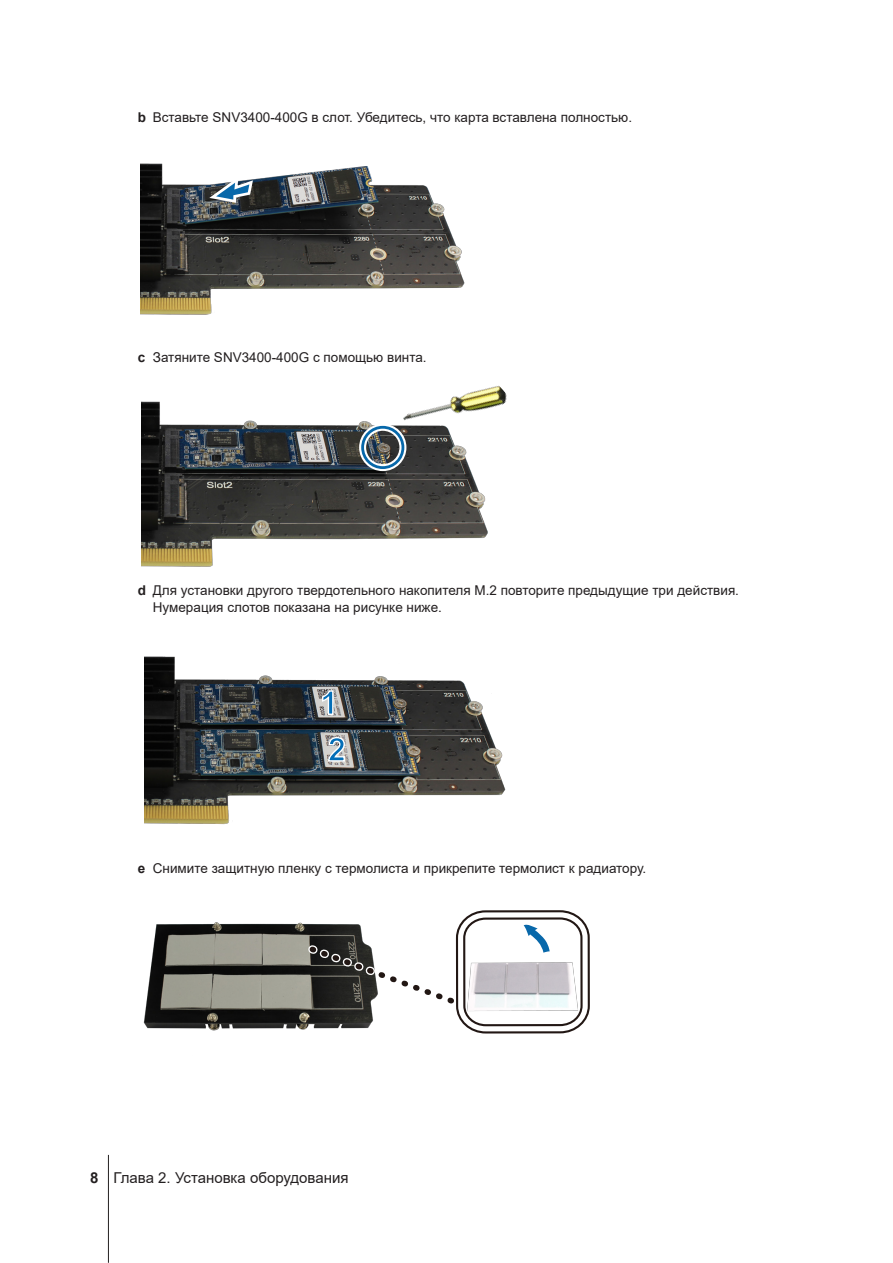
<style>
.page{position:relative;width:893px;height:1263px;background:#fff}
.page>*{position:absolute;margin:0;border:0;box-sizing:border-box;transform-origin:0 0}
.t1{font:700 32.4px/46.7px "Arial";color:#036eb7}
.t2{font:15px "Arial";color:#231f20}
.t3{font:13.5px/16.5px "Arial";color:#231f20}
.s1{font-weight:700}
</style>
<div class="page">
<hr style="left:108px;top:1155px;width:1px;height:108px;background:#231f20">
<img style="left:140px;top:163px;width:325px;height:152px">
<svg style="left:203px;top:171px;width:53px;height:35px"></svg>
<img style="left:278px;top:251px;width:25px;height:7px">
<img style="left:142px;top:401px;width:346px;height:166px">
<img style="left:403px;top:385px;width:104px;height:75px">
<div style="left:359px;top:424px;width:47px;height:47px;border:7px solid #fff;border-radius:50%"></div>
<div style="left:361px;top:426px;width:43px;height:43px;border:3px solid #0768aa;border-radius:50%"></div>
<img style="left:286px;top:496px;width:26px;height:7px">
<img style="left:145px;top:656px;width:361px;height:169px">
<svg style="left:321px;top:690px;width:13px;height:26px"></svg>
<svg style="left:327px;top:736px;width:19px;height:26px"></svg>
<img style="left:143px;top:922px;width:216px;height:109px">
<svg style="left:302px;top:939px;width:57px;height:75px;background:#3d3d39"></svg>
<img style="left:359px;top:910px;width:231px;height:124px">
<p class="t3" style="left:138px;top:109px;width:496px"><span class="s1">b</span> Вставьте SNV3400-400G в слот. Убедитесь, что карта вставлена полностью.</p>
<p class="t3" style="left:138px;top:349px;width:290px"><span class="s1">c</span> Затяните SNV3400-400G с помощью винта.</p>
<p class="t3" style="left:153px;top:582px;width:588px;text-indent:-15px"><span class="s1">d</span> Для установки другого твердотельного накопителя M.2 повторите предыдущие три действия.<br>Нумерация слотов показана на рисунке ниже.</p>
<p class="t1" style="left:320px;top:680px;width:27px">1<br>2</p>
<p class="t3" style="left:138px;top:859px;width:510px"><span class="s1">e</span> Снимите защитную пленку с термолиста и прикрепите термолист к радиатору.</p>
<p class="t2" style="left:90px;top:1167px;width:260px"><span class="s1">8</span> Глава 2. Установка оборудования</p>
</div>
